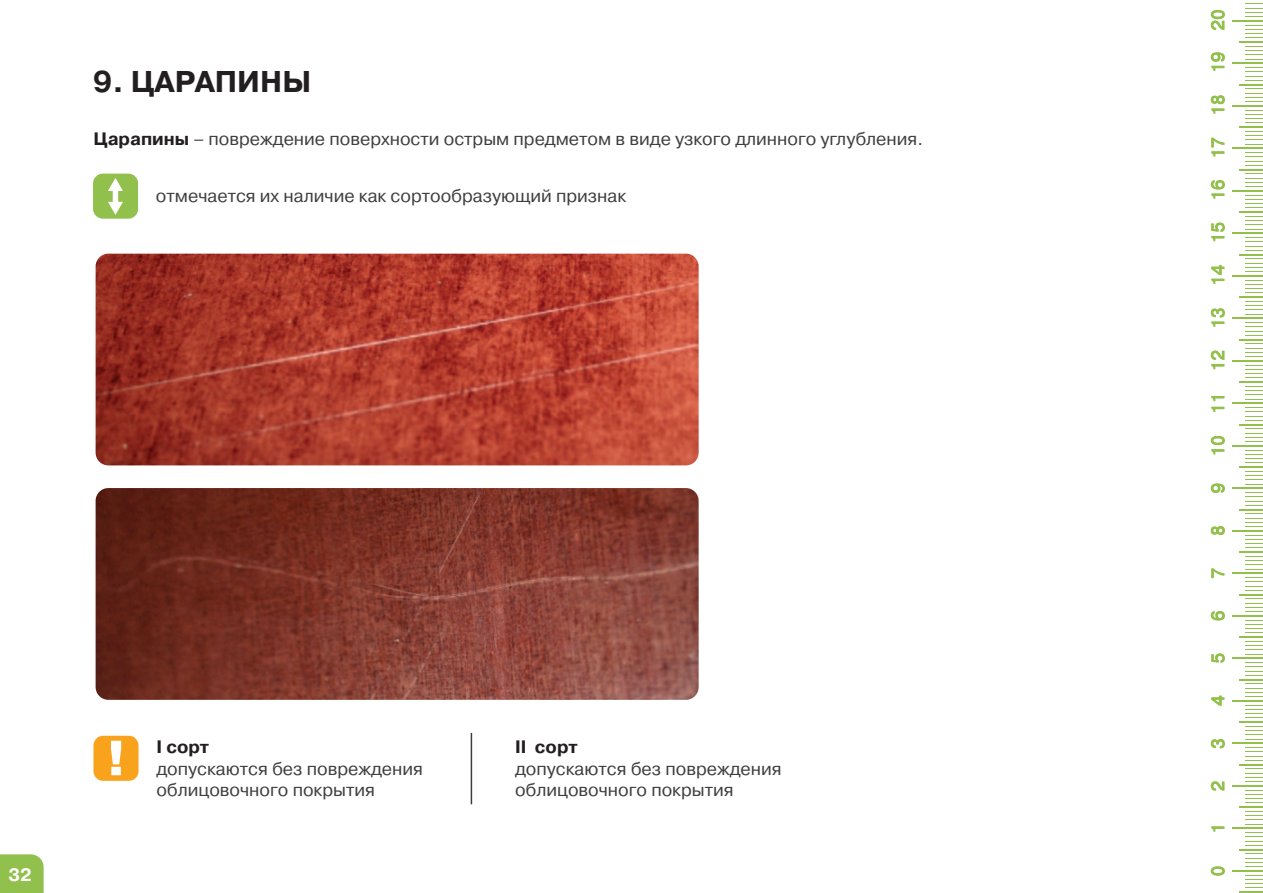
<style>
.page{position:relative;width:1263px;height:893px;background:#fff}
.page>*{position:absolute;margin:0;border:0;box-sizing:border-box;transform-origin:0 0}
.t1{font:700 30px "Pragmatica C";color:#231f20}
.t2{font:18px/21.6px "Pragmatica C";color:#3e3e3f}
.t3{font:700 18px "Pragmatica C";color:#fff}
.s1{font-weight:700;color:#231f20}
</style>
<div class="page">
<div style="left:93px;top:174px;width:45px;height:45px;background:#92c04c;border-radius:10px"></div>
<svg style="left:108px;top:178px;width:15px;height:37px"></svg>
<hr style="left:1239px;top:891px;width:23px;height:2px;background:#92c04c">
<hr style="left:1232px;top:870px;width:30px;height:2px;background:#92c04c">
<hr style="left:1232px;top:828px;width:30px;height:1px;background:#92c04c">
<hr style="left:1239px;top:806px;width:23px;height:2px;background:#92c04c">
<hr style="left:1231px;top:785px;width:31px;height:2px;background:#92c04c">
<hr style="left:1232px;top:743px;width:30px;height:1px;background:#92c04c">
<hr style="left:1239px;top:721px;width:23px;height:2px;background:#92c04c">
<hr style="left:1231px;top:700px;width:31px;height:2px;background:#92c04c">
<hr style="left:1232px;top:658px;width:30px;height:1px;background:#92c04c">
<hr style="left:1239px;top:636px;width:23px;height:2px;background:#92c04c">
<hr style="left:1232px;top:615px;width:30px;height:2px;background:#92c04c">
<hr style="left:1231px;top:573px;width:31px;height:1px;background:#92c04c">
<hr style="left:1232px;top:530px;width:30px;height:2px;background:#92c04c">
<hr style="left:1231px;top:488px;width:31px;height:1px;background:#92c04c">
<hr style="left:1239px;top:551px;width:23px;height:2px;background:#92c04c">
<hr style="left:1239px;top:466px;width:23px;height:2px;background:#92c04c">
<hr style="left:1232px;top:445px;width:30px;height:2px;background:#92c04c">
<hr style="left:1232px;top:403px;width:30px;height:1px;background:#92c04c">
<hr style="left:1239px;top:381px;width:23px;height:2px;background:#92c04c">
<hr style="left:1231px;top:360px;width:31px;height:2px;background:#92c04c">
<hr style="left:1232px;top:318px;width:30px;height:1px;background:#92c04c">
<hr style="left:1239px;top:296px;width:23px;height:2px;background:#92c04c">
<hr style="left:1231px;top:275px;width:31px;height:2px;background:#92c04c">
<hr style="left:1232px;top:233px;width:30px;height:1px;background:#92c04c">
<hr style="left:1239px;top:211px;width:23px;height:2px;background:#92c04c">
<hr style="left:1232px;top:190px;width:30px;height:2px;background:#92c04c">
<hr style="left:1231px;top:148px;width:31px;height:1px;background:#92c04c">
<hr style="left:1232px;top:105px;width:30px;height:2px;background:#92c04c">
<hr style="left:1231px;top:63px;width:31px;height:1px;background:#92c04c">
<hr style="left:1239px;top:126px;width:23px;height:2px;background:#92c04c">
<hr style="left:1239px;top:41px;width:23px;height:2px;background:#92c04c">
<hr style="left:1231px;top:20px;width:31px;height:2px;background:#92c04c">
<hr style="left:1240px;top:891px;width:23px;height:2px;background:#92c04c">
<svg style="left:1245px;top:875px;width:18px;height:13px"></svg>
<hr style="left:1233px;top:870px;width:30px;height:2px;background:#92c04c">
<svg style="left:1239px;top:832px;width:24px;height:35px"></svg>
<hr style="left:1233px;top:828px;width:30px;height:1px;background:#92c04c">
<svg style="left:1245px;top:811px;width:18px;height:14px"></svg>
<hr style="left:1240px;top:806px;width:23px;height:2px;background:#92c04c">
<svg style="left:1245px;top:790px;width:18px;height:13px"></svg>
<hr style="left:1232px;top:785px;width:31px;height:2px;background:#92c04c">
<hr style="left:1233px;top:743px;width:30px;height:1px;background:#92c04c">
<hr style="left:1240px;top:721px;width:23px;height:2px;background:#92c04c">
<hr style="left:1232px;top:700px;width:31px;height:2px;background:#92c04c">
<hr style="left:1233px;top:658px;width:30px;height:1px;background:#92c04c">
<hr style="left:1240px;top:636px;width:23px;height:2px;background:#92c04c">
<hr style="left:1233px;top:615px;width:30px;height:2px;background:#92c04c">
<hr style="left:1232px;top:573px;width:31px;height:1px;background:#92c04c">
<hr style="left:1233px;top:530px;width:30px;height:2px;background:#92c04c">
<hr style="left:1232px;top:488px;width:31px;height:1px;background:#92c04c">
<hr style="left:1240px;top:551px;width:23px;height:2px;background:#92c04c">
<hr style="left:1240px;top:466px;width:23px;height:2px;background:#92c04c">
<hr style="left:1233px;top:445px;width:30px;height:2px;background:#92c04c">
<hr style="left:1233px;top:403px;width:30px;height:1px;background:#92c04c">
<hr style="left:1240px;top:381px;width:23px;height:2px;background:#92c04c">
<hr style="left:1232px;top:360px;width:31px;height:2px;background:#92c04c">
<hr style="left:1233px;top:318px;width:30px;height:1px;background:#92c04c">
<hr style="left:1232px;top:275px;width:31px;height:2px;background:#92c04c">
<hr style="left:1233px;top:233px;width:30px;height:1px;background:#92c04c">
<hr style="left:1240px;top:211px;width:23px;height:2px;background:#92c04c">
<hr style="left:1233px;top:190px;width:30px;height:2px;background:#92c04c">
<hr style="left:1232px;top:148px;width:31px;height:1px;background:#92c04c">
<hr style="left:1233px;top:105px;width:30px;height:2px;background:#92c04c">
<hr style="left:1232px;top:63px;width:31px;height:1px;background:#92c04c">
<hr style="left:1240px;top:126px;width:23px;height:2px;background:#92c04c">
<hr style="left:1240px;top:41px;width:23px;height:2px;background:#92c04c">
<hr style="left:1232px;top:20px;width:31px;height:2px;background:#92c04c">
<svg style="left:1239px;top:747px;width:24px;height:35px"></svg>
<svg style="left:1245px;top:726px;width:18px;height:14px"></svg>
<svg style="left:1245px;top:705px;width:18px;height:13px"></svg>
<svg style="left:1239px;top:662px;width:24px;height:35px"></svg>
<svg style="left:1245px;top:641px;width:18px;height:14px"></svg>
<svg style="left:1245px;top:620px;width:18px;height:13px"></svg>
<svg style="left:1239px;top:577px;width:24px;height:35px"></svg>
<svg style="left:1245px;top:556px;width:18px;height:14px"></svg>
<svg style="left:1245px;top:535px;width:18px;height:13px"></svg>
<svg style="left:1239px;top:492px;width:24px;height:35px"></svg>
<svg style="left:1245px;top:471px;width:18px;height:14px"></svg>
<svg style="left:1245px;top:450px;width:18px;height:13px"></svg>
<svg style="left:1239px;top:407px;width:24px;height:35px"></svg>
<svg style="left:1245px;top:386px;width:18px;height:14px"></svg>
<svg style="left:1245px;top:365px;width:18px;height:13px"></svg>
<svg style="left:1239px;top:322px;width:24px;height:35px"></svg>
<svg style="left:1245px;top:280px;width:18px;height:35px"></svg>
<svg style="left:1239px;top:237px;width:24px;height:35px"></svg>
<svg style="left:1245px;top:216px;width:18px;height:14px"></svg>
<svg style="left:1245px;top:195px;width:18px;height:13px"></svg>
<svg style="left:1239px;top:152px;width:24px;height:35px"></svg>
<svg style="left:1245px;top:131px;width:18px;height:14px"></svg>
<svg style="left:1245px;top:110px;width:18px;height:13px"></svg>
<svg style="left:1239px;top:67px;width:24px;height:35px"></svg>
<svg style="left:1245px;top:46px;width:18px;height:14px"></svg>
<svg style="left:1245px;top:25px;width:18px;height:13px"></svg>
<svg style="left:1245px;top:3px;width:18px;height:14px"></svg>
<svg style="left:1211px;top:866px;width:14px;height:10px"></svg>
<svg style="left:1211px;top:826px;width:13px;height:6px"></svg>
<svg style="left:1211px;top:781px;width:13px;height:10px"></svg>
<svg style="left:1211px;top:739px;width:14px;height:9px"></svg>
<svg style="left:1211px;top:696px;width:13px;height:10px"></svg>
<svg style="left:1211px;top:653px;width:14px;height:10px"></svg>
<svg style="left:1211px;top:611px;width:14px;height:9px"></svg>
<svg style="left:1211px;top:568px;width:13px;height:10px"></svg>
<svg style="left:1211px;top:526px;width:14px;height:9px"></svg>
<svg style="left:1211px;top:484px;width:14px;height:9px"></svg>
<svg style="left:1211px;top:436px;width:14px;height:18px"></svg>
<svg style="left:1211px;top:407px;width:13px;height:5px"></svg>
<svg style="left:1211px;top:396px;width:13px;height:5px"></svg>
<svg style="left:1211px;top:351px;width:13px;height:18px"></svg>
<svg style="left:1211px;top:308px;width:14px;height:19px"></svg>
<svg style="left:1211px;top:265px;width:13px;height:19px"></svg>
<svg style="left:1211px;top:223px;width:14px;height:18px"></svg>
<svg style="left:1211px;top:180px;width:14px;height:19px"></svg>
<svg style="left:1211px;top:138px;width:13px;height:19px"></svg>
<svg style="left:1211px;top:95px;width:14px;height:19px"></svg>
<svg style="left:1211px;top:52px;width:14px;height:19px"></svg>
<svg style="left:1211px;top:10px;width:14px;height:20px"></svg>
<img style="left:96px;top:488px;width:603px;height:212px">
<img style="left:96px;top:254px;width:603px;height:211px">
<div style="left:93px;top:736px;width:46px;height:45px;background:#f9a21c;border-radius:10px"></div>
<svg style="left:111px;top:741px;width:10px;height:34px"></svg>
<hr style="left:471px;top:733px;width:1px;height:71px;background:#3e3e3f">
<div style="left:0;top:854px;width:44px;height:39px;background:#92c04c"></div>
<p class="t1" style="left:93px;top:66px;width:220px">9. ЦАРАПИНЫ</p>
<p class="t2" style="left:93px;top:128px;width:831px"><span class="s1">Царапины</span> – повреждение поверхности острым предметом в виде узкого длинного углубления.</p>
<p class="t2" style="left:156px;top:186px;width:472px">отмечается их наличие как сортообразующий признак</p>
<p class="t3" style="left:9px;top:865px;width:25px">32</p>
<p class="t2" style="left:156px;top:736px;width:268px"><span class="s1">I сорт<br></span>допускаются без повреждения облицовочного покрытия</p>
<p class="t2" style="left:515px;top:736px;width:268px"><span class="s1">II сорт<br></span>допускаются без повреждения облицовочного покрытия</p>
</div>
